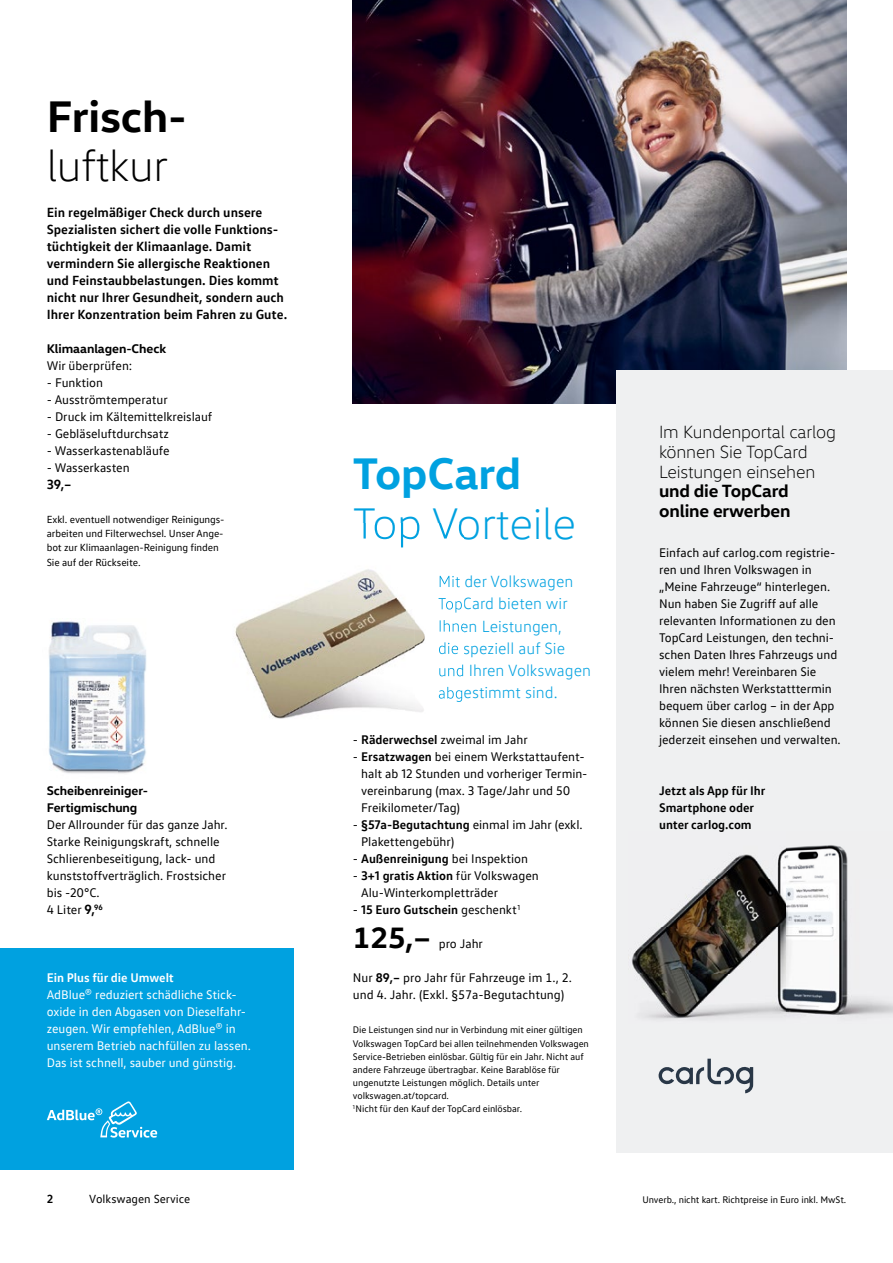
<style>
.page{position:relative;width:893px;height:1263px;background:#fff}
.page>*{position:absolute;margin:0;border:0;box-sizing:border-box;transform-origin:0 0}
.t1{font:300 45px "VW Head";letter-spacing:-.005em;color:#00a1e0}
.t2{font:700 45px "VW Head";letter-spacing:-.005em;color:#00a1e0}
.t3{font:700 45px "VW Head";letter-spacing:-.005em;color:#000}
.t4{font:300 45px "VW Head";letter-spacing:-.005em;color:#000}
.t5{font:700 30px "VW Head";color:#000}
.t6{font:300 18px/19.8px "VW Head";letter-spacing:-.01em;color:#000}
.t7{font:700 18px/19.8px "VW Head";letter-spacing:-.01em;color:#000}
.t8{font:300 16.5px/22.2px "VW Text";color:#00a1e0}
.t9{font:700 13.5px/17px "VW Text";color:#000}
.t10{font:12.75px/17px "VW Text";letter-spacing:-.005em;color:#000}
.t11{font:12.75px/17px "VW Text";letter-spacing:-.005em;color:#fff}
.t12{font:700 12.75px/17px "VW Text";letter-spacing:-.005em;color:#000}
.t13{font:700 12.75px/17px "VW Head";letter-spacing:-.005em;color:#000}
.t14{font:700 12.75px "VW Text";letter-spacing:-.005em;color:#fff}
.t15{font:12px "VW Text";color:#000}
.t16{font:700 12px "VW Text";color:#000}
.t17{font:10.5px/14.2px "VW Text";letter-spacing:-.01em;color:#000}
.t18{font:9.75px/13.2px "VW Text";letter-spacing:-.01em;color:#000}
.s1{font-weight:700;font-size:13.5px}
.s2{font-weight:700}
.s3{font-weight:400}
</style>
<div class="page">
<div style="left:0;top:948px;width:293px;height:221px;background:#00a1e0"></div>
<img style="left:353px;top:0;width:493px;height:404px">
<div style="left:617px;top:370px;width:276px;height:782px;background:#eff0f1"></div>
<img style="left:631px;top:927px;width:156px;height:48px">
<img style="left:662px;top:845px;width:186px;height:82px">
<img style="left:787px;top:927px;width:61px;height:48px">
<img style="left:639px;top:975px;width:254px;height:44px">
<img style="left:235px;top:547px;width:180px;height:172px">
<img style="left:415px;top:575px;width:49px;height:137px">
<img style="left:363px;top:523px;width:101px;height:24px">
<img style="left:440px;top:575px;width:24px;height:15px">
<img style="left:439px;top:598px;width:25px;height:15px">
<img style="left:440px;top:620px;width:24px;height:15px">
<img style="left:439px;top:642px;width:25px;height:15px">
<img style="left:439px;top:665px;width:25px;height:15px">
<img style="left:439px;top:687px;width:25px;height:15px">
<svg style="left:659px;top:1059px;width:94px;height:34px"></svg>
<img style="left:48px;top:621px;width:99px;height:153px">
<svg style="left:47px;top:1101px;width:110px;height:37px"></svg>
<h1 class="t3" style="left:47px;top:87px;width:141px">Frisch-</h1>
<h1 class="t4" style="left:47px;top:139px;width:123px">luftkur</h1>
<p class="t9" style="left:47px;top:203px;width:242px">Ein regelmäßiger Check durch unsere Spezialisten sichert die volle Funktions&shy;tüchtigkeit der Klimaanlage. Damit vermindern Sie allergische Reaktionen und Feinstaubbelastungen. Dies kommt nicht nur Ihrer Gesundheit, sondern auch Ihrer Konzentration beim Fahren zu Gute.</p>
<p class="t13" style="left:47px;top:339px;width:121px">Klimaanlagen-Check</p>
<p class="t10" style="left:47px;top:357px;width:87px">Wir überprüfen:</p>
<p class="t10" style="left:47px;top:374px;width:58px">- Funktion</p>
<p class="t10" style="left:47px;top:391px;width:123px">- Ausströmtemperatur</p>
<p class="t10" style="left:47px;top:408px;width:167px">- Druck im Kältemittelkreislauf</p>
<p class="t10" style="left:47px;top:425px;width:124px">- Gebläseluftdurchsatz</p>
<p class="t10" style="left:47px;top:442px;width:124px">- Wasserkastenabläufe</p>
<p class="t10" style="left:47px;top:459px;width:84px">- Wasserkasten</p>
<p class="t9" style="left:47px;top:475px;width:26px">39,–</p>
<p class="t17" style="left:47px;top:512px;width:179px">Exkl. eventuell notwendiger Reinigungs&shy;arbeiten und Filterwechsel. Unser Ange&shy;bot zur Klimaanlagen-Reinigung finden Sie auf der Rückseite.</p>
<p class="t13" style="left:47px;top:782px;width:103px">Scheibenreiniger-<br>Fertigmischung</p>
<p class="t10" style="left:47px;top:816px;width:182px">Der Allrounder für das ganze Jahr.<br>Starke Reinigungskraft, schnelle<br>Schlieren beseitigung, lack- und kunststoff verträglich. Frostsicher bis -20°C.<br>4 Liter <span class="s1">9,</span><sup>96</sup></p>
<p class="t14" style="left:47px;top:969px;width:129px">Ein Plus für die Umwelt</p>
<p class="t11" style="left:47px;top:986px;width:206px">AdBlue® reduziert schädliche Stick&shy;oxide in den Abgasen von Dieselfahr&shy;zeugen. Wir em pfehlen, AdBlue® in unserem Betrieb nachfüllen zu lassen.<br>Das ist schnell, sauber und günstig.</p>
<p class="t16" style="left:47px;top:1191px;width:8px">2</p>
<p class="t15" style="left:89px;top:1192px;width:103px">Volkswagen Service</p>
<h1 class="t2" style="left:353px;top:444px;width:170px">TopCard</h1>
<h1 class="t1" style="left:353px;top:497px;width:225px">Top Vorteile</h1>
<p class="t8" style="left:438px;top:570px;width:155px">Mit der Volkswagen<br>TopCard bieten wir<br>Ihnen Leistungen,<br>die speziell auf Sie und Ihren Volkswagen abgestimmt sind.</p>
<p class="t10" style="left:353px;top:731px;width:176px">- <span class="s2">Räderwechsel</span> zweimal im Jahr</p>
<p class="t10" style="left:361px;top:748px;width:228px;text-indent:-8px">- <span class="s2">Ersatzwagen</span> bei einem Werkstattaufent&shy;halt ab 12 Stunden und vorheriger Termin&shy;vereinbarung (max. 3 Tage/Jahr und 50<br>Freikilometer/Tag)</p>
<p class="t10" style="left:361px;top:816px;width:223px;text-indent:-8px">- <span class="s2">§57a-Begutachtung</span> einmal im Jahr (exkl.<br>Plakettengebühr)</p>
<p class="t10" style="left:353px;top:850px;width:177px">- <span class="s2">Außenreinigung</span> bei Inspektion</p>
<p class="t10" style="left:361px;top:867px;width:179px;text-indent:-8px">- <span class="s2">3+1 gratis Aktion</span> für Volkswagen<br>Alu-Winterkompletträder</p>
<p class="t12" style="left:353px;top:901px;width:169px"><span class="s3">-</span> 15 Euro Gutschein <span class="s3">geschenkt</span><sup>1</sup></p>
<h2 class="t5" style="left:353px;top:918px;width:80px">125,–</h2>
<p class="t10" style="left:439px;top:935px;width:46px">pro Jahr</p>
<p class="t10" style="left:353px;top:969px;width:221px">Nur <span class="s2">89,–</span> pro Jahr für Fahrzeuge im 1., 2. und 4. Jahr. (Exkl. §57a-Begutachtung)</p>
<p class="t18" style="left:353px;top:1023px;width:237px">Die Leistungen sind nur in Verbindung mit einer gültigen Volkswagen TopCard bei allen teilnehmenden Volkswagen Service-Betrieben einlösbar. Gültig für ein Jahr. Nicht auf andere Fahrzeuge übertragbar. Keine Barablöse für ungenutzte Leistungen möglich. Details unter volkswagen.at/topcard.<br><sup>1</sup>Nicht für den Kauf der TopCard einlösbar.</p>
<h3 class="t6" style="left:659px;top:422px;width:178px">Im Kundenportal carlog können Sie TopCard<br>Leistungen einsehen</h3>
<h3 class="t7" style="left:659px;top:480px;width:133px">und die TopCard online erwerben</h3>
<p class="t10" style="left:659px;top:544px;width:183px">Einfach auf carlog.com registrie&shy;ren und Ihren Volkswagen in „Meine Fahrzeuge“ hinterlegen.<br>Nun haben Sie Zugriff auf alle relevanten Informationen zu den<br>TopCard Leistungen, den techni&shy;schen Daten Ihres Fahrzeugs und vielem mehr! Vereinbaren Sie<br>Ihren nächsten Werkstatttermin bequem über carlog – in der App können Sie diesen anschließend jederzeit einsehen und verwalten.</p>
<p class="t12" style="left:659px;top:782px;width:108px">Jetzt als App für Ihr<br>Smartphone oder unter carlog.com</p>
<p class="t18" style="left:642px;top:1193px;width:205px">Unverb., nicht kart. Richtpreise in Euro inkl. MwSt.</p>
</div>
